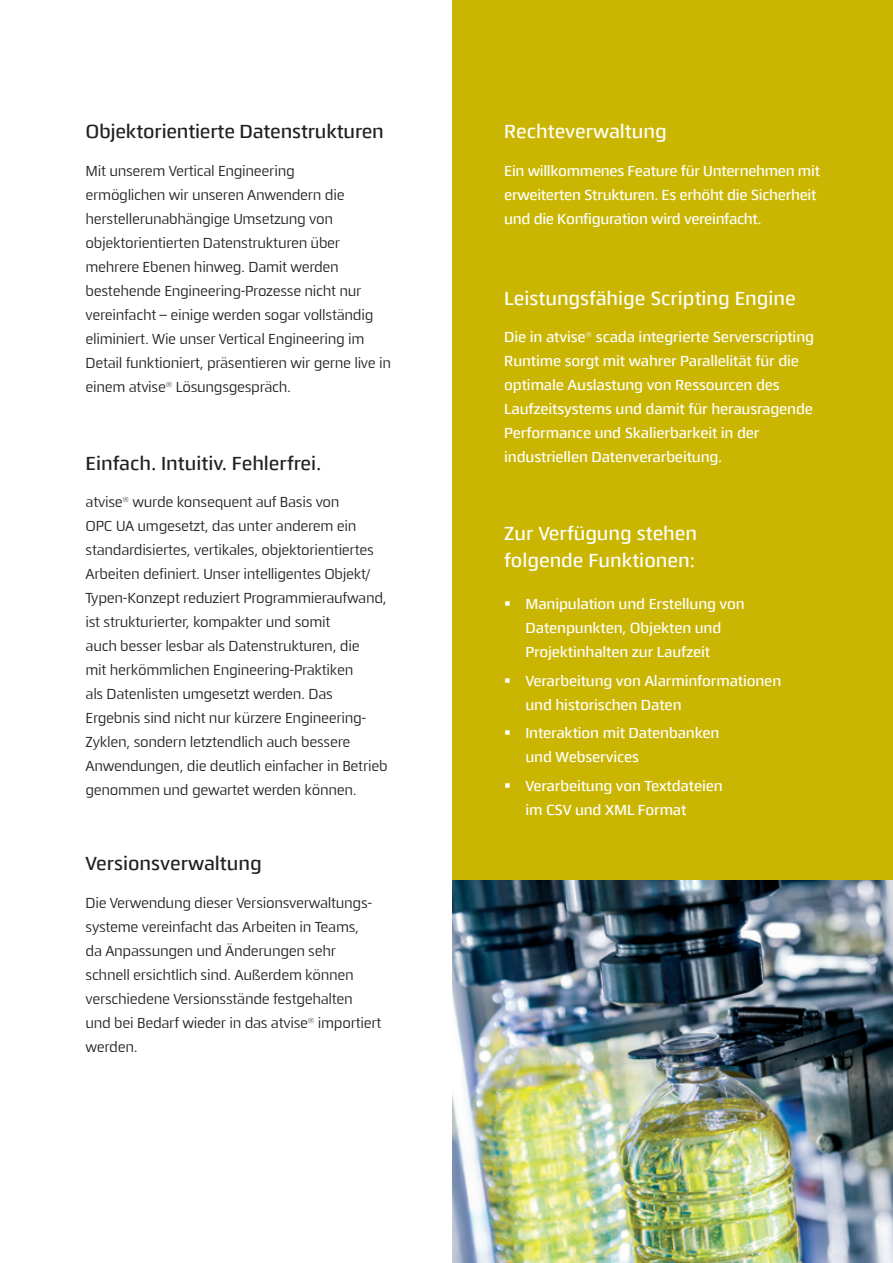
<style>
.page{position:relative;width:893px;height:1263px;background:#fff}
.page>*{position:absolute;margin:0;border:0;box-sizing:border-box;transform-origin:0 0}
.t1{font:500 19.5px/27px "Quitador Sans Pro";color:#fff}
.t2{font:500 19.5px "Quitador Sans Pro";letter-spacing:-.01em;color:#231f20}
.t3{font:15px/24px "Quitador Sans Pro";letter-spacing:-.02em;color:#231f20}
.t4{font:500 15px/24px "Quitador Sans Pro";letter-spacing:-.01em;color:#fff}
</style>
<div class="page">
<div style="left:453px;top:0;width:440px;height:923px;background:#cab602"></div>
<img style="left:453px;top:880px;width:440px;height:383px">
<h1 class="t2" style="left:86px;top:120px;width:300px">Objektorientierte Datenstrukturen</h1>
<p class="t3" style="left:86px;top:159px;width:307px">Mit unserem Vertical Engineering<br>ermöglichen wir unseren Anwendern die herstellerunabhängige Umsetzung von objektorientierten Datenstrukturen über mehrere Ebenen hinweg. Damit werden bestehende Engineering-Prozesse nicht nur vereinfacht – einige werden sogar vollständig eliminiert. Wie unser Vertical Engineering im Detail funktioniert, präsentieren wir gerne live in einem atvise® Lösungsgespräch.</p>
<h1 class="t2" style="left:86px;top:452px;width:237px">Einfach. Intuitiv. Fehlerfrei.</h1>
<p class="t3" style="left:86px;top:490px;width:304px">atvise® wurde konsequent auf Basis von<br>OPC UA umgesetzt, das unter anderem ein standardisiertes, vertikales, objektorientiertes Arbeiten definiert. Unser intelligentes Objekt/ Typen-Konzept reduziert Programmieraufwand, ist strukturierter, kompakter und somit<br>auch besser lesbar als Datenstrukturen, die<br>mit herkömmlichen Engineering-Praktiken<br>als Datenlisten umgesetzt werden. Das Ergebnis sind nicht nur kürzere Engineering-Zyklen, sondern letztendlich auch bessere Anwendungen, die deutlich einfacher in Betrieb genommen und gewartet werden können.</p>
<h1 class="t2" style="left:86px;top:852px;width:178px">Versionsverwaltung</h1>
<p class="t3" style="left:86px;top:891px;width:298px">Die Verwendung dieser Versionsverwaltungs&shy;systeme vereinfacht das Arbeiten in Teams,<br>da Anpassungen und Änderungen sehr schnell ersichtlich sind. Außerdem können verschiedene Versionsstände festgehalten und bei Bedarf wieder in das atvise® importiert werden.</p>
<h1 class="t1" style="left:504px;top:118px;width:164px">Rechteverwaltung</h1>
<p class="t4" style="left:504px;top:159px;width:317px">Ein willkommenes Feature für Unternehmen mit erweiterten Strukturen. Es erhöht die Sicherheit und die Konfiguration wird vereinfacht.</p>
<h1 class="t1" style="left:504px;top:285px;width:293px">Leistungsfähige Scripting Engine</h1>
<p class="t4" style="left:504px;top:325px;width:311px">Die in atvise® scada integrierte Serverscripting Runtime sorgt mit wahrer Parallelität für die optimale Auslastung von Ressourcen des Laufzeitsystems und damit für herausragende Performance und Skalierbarkeit in der industriellen Datenverarbeitung.</p>
<h1 class="t1" style="left:504px;top:520px;width:194px">Zur Verfügung stehen folgende Funktionen:</h1>
<p class="t4" style="left:525px;top:592px;width:221px;text-indent:-21px">▪ Manipulation und Erstellung von<br>Datenpunkten, Objekten und<br>Projektinhalten zur Laufzeit</p>
<p class="t4" style="left:525px;top:669px;width:257px;text-indent:-21px">▪ Verarbeitung von Alarminformationen und historischen Daten</p>
<p class="t4" style="left:525px;top:721px;width:196px;text-indent:-21px">▪ Interaktion mit Datenbanken und Webservices</p>
<p class="t4" style="left:525px;top:774px;width:199px;text-indent:-21px">▪ Verarbeitung von Textdateien im CSV und XML Format</p>
</div>
